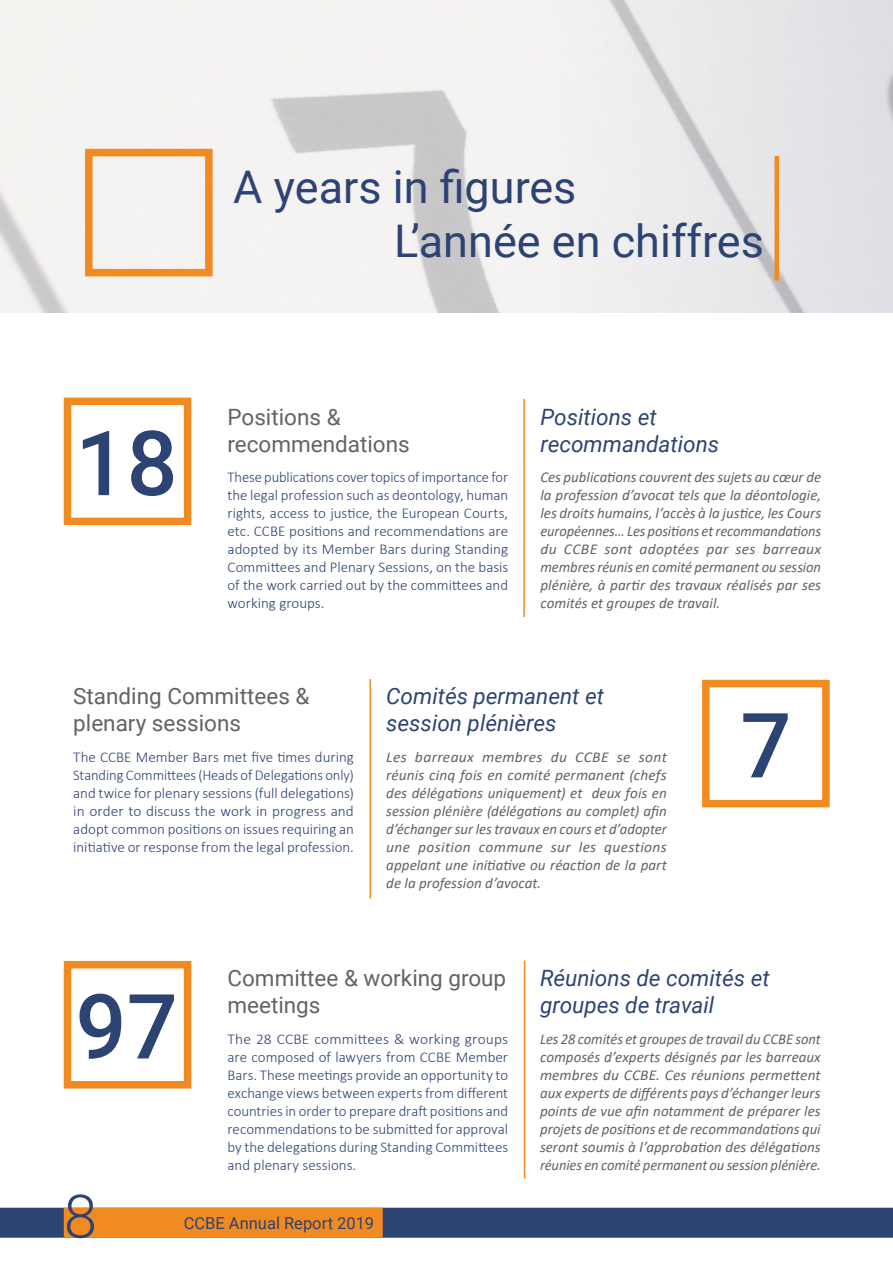
<style>
.page{position:relative;width:893px;height:1263px;background:#fff}
.page>*{position:absolute;margin:0;border:0;box-sizing:border-box;transform-origin:0 0}
.t1{font:500 90px "Roboto";color:#2c4373}
.t2{font:300 60px "Roboto";color:#2c4373}
.t3{font:45px/54px "Roboto";color:#2c4373}
.t4{font:italic 22.5px/27px "Roboto";color:#2c4373}
.t5{font:22.5px/27px "Roboto";color:#646363}
.t6{font:16.5px "Roboto";color:#2c4373}
.t7{font:italic 15px/18px "Calibri";color:#646363;text-align:justify}
.t8{font:300 15px/18px "Calibri";color:#2c4373;text-align:justify}
</style>
<div class="page">
<div style="left:0;top:1208px;width:893px;height:30px;background:#2c4373"></div>
<div style="left:64px;top:1208px;width:319px;height:30px;background:#f28a22"></div>
<img style="left:0;top:0;width:893px;height:313px">
<div style="left:85px;top:149px;width:128px;height:127px;border:8px solid #f28a22"></div>
<hr style="left:523px;top:399px;width:2px;height:218px;background:#f28a22">
<div style="left:64px;top:398px;width:127px;height:127px;border:8px solid #f28a22"></div>
<hr style="left:524px;top:960px;width:1px;height:219px;background:#f28a22">
<div style="left:64px;top:961px;width:127px;height:127px;border:8px solid #f28a22"></div>
<hr style="left:370px;top:679px;width:1px;height:219px;background:#f28a22">
<div style="left:702px;top:680px;width:128px;height:127px;border:8px solid #f28a22"></div>
<div style="left:774px;top:156px;width:5px;height:124px;background:#f28a22"></div>
<h3 class="t3" style="left:394px;top:158px;width:371px;text-indent:-161px">A years in figures<br>L’année en chiffres</h3>
<h1 class="t1" style="left:75px;top:400px;width:104px">18</h1>
<h3 class="t5" style="left:227px;top:402px;width:184px">Positions &amp; recommendations</h3>
<p class="t8" style="left:227px;top:468px;width:282px">These publications cover topics of importance for the legal profession such as deontology, human rights, access to justice, the European Courts, etc. CCBE positions and recommendations are adopted by its Member Bars during Standing Committees and Plenary Sessions, on the basis of the work carried out by the committees and working groups.</p>
<h3 class="t4" style="left:540px;top:402px;width:180px">Positions et recommandations</h3>
<p class="t7" style="left:540px;top:468px;width:282px">Ces publications couvrent des sujets au cœur de la profession d’avocat tels que la déontologie, les droits humains, l’accès à la justice, les Cours européennes… Les positions et recommandations du CCBE sont adoptées par ses barreaux membres réunis en comité permanent ou session plénière, à partir des travaux réalisés par ses comités et groupes de travail.</p>
<h3 class="t5" style="left:73px;top:682px;width:238px">Standing Committees &amp; plenary sessions</h3>
<p class="t8" style="left:73px;top:748px;width:282px">The CCBE Member Bars met five times during Standing Committees (Heads of Delegations only) and twice for plenary sessions (full delegations) in order to discuss the work in progress and adopt common positions on issues requiring an initiative or response from the legal profession.</p>
<h3 class="t4" style="left:386px;top:682px;width:219px">Comités permanent et session plénières</h3>
<p class="t7" style="left:386px;top:748px;width:282px">Les barreaux membres du CCBE se sont réunis cinq fois en comité permanent (chefs des délégations uniquement) et deux fois en session plénière (délégations au complet) afin d’échanger sur les travaux en cours et d’adopter une position commune sur les questions appelant une initiative ou réaction de la part de la profession d’avocat.</p>
<h1 class="t1" style="left:740px;top:682px;width:53px">7</h1>
<h1 class="t1" style="left:75px;top:963px;width:104px">97</h1>
<h2 class="t2" style="left:64px;top:1174px;width:35px">8</h2>
<h3 class="t5" style="left:227px;top:964px;width:280px">Committee &amp; working group meetings</h3>
<p class="t8" style="left:227px;top:1030px;width:282px">The 28 CCBE committees &amp; working groups are composed of lawyers from CCBE Member Bars. These meetings provide an opportunity to exchange views between experts from different countries in order to prepare draft positions and recommendations to be submitted for approval by the delegations during Standing Committees and plenary sessions.</p>
<p class="t6" style="left:184px;top:1212px;width:192px">CCBE Annual Report 2019</p>
<h3 class="t4" style="left:540px;top:964px;width:231px">Réunions de comités et groupes de travail</h3>
<p class="t7" style="left:540px;top:1029px;width:282px">Les 28 comités et groupes de travail du CCBE sont composés d’experts désignés par les barreaux membres du CCBE. Ces réunions permettent aux experts de différents pays d’échanger leurs points de vue afin notamment de préparer les projets de positions et de recommandations qui seront soumis à l’approbation des délégations réunies en comité permanent ou session plénière.</p>
</div>
